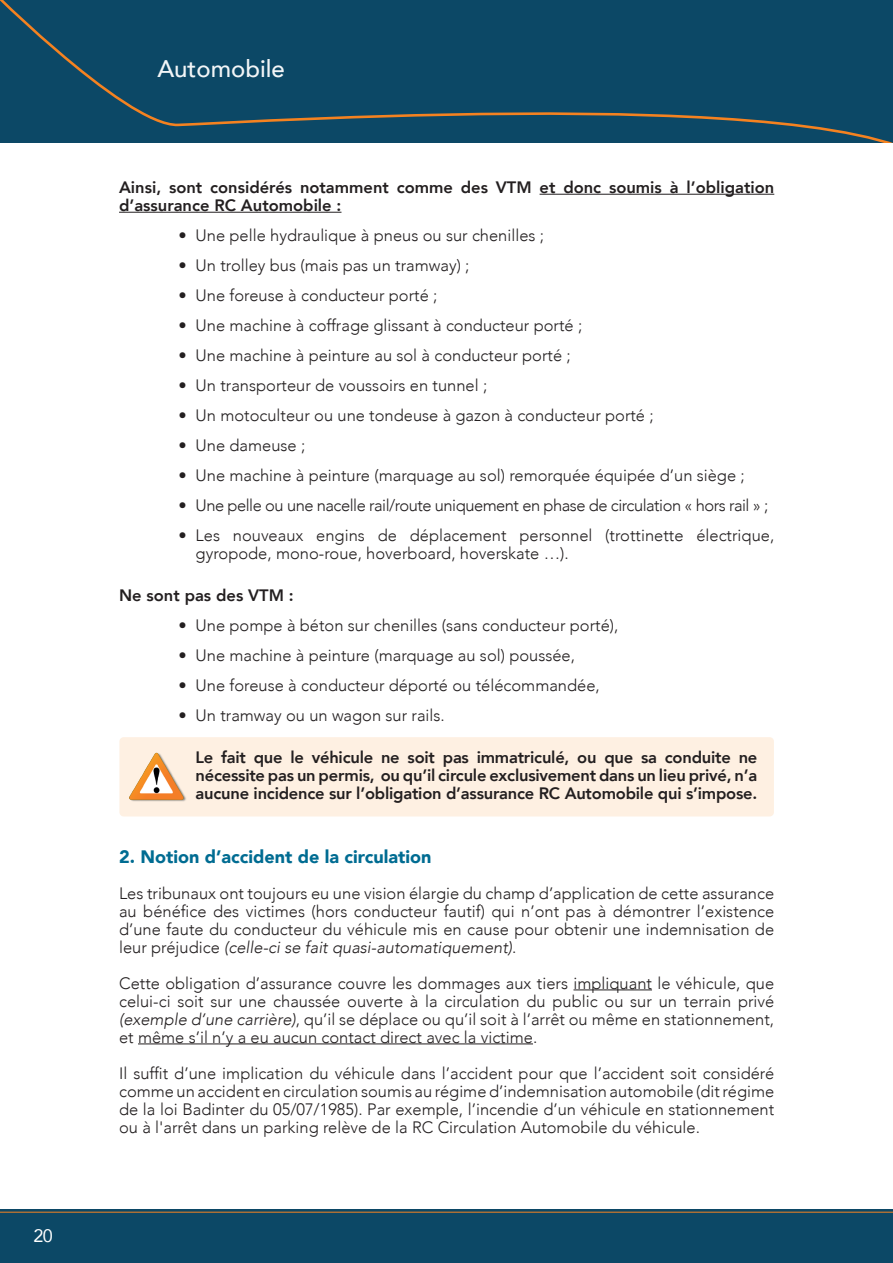
<style>
.page{position:relative;width:893px;height:1263px;background:#fff}
.page>*{position:absolute;margin:0;border:0;box-sizing:border-box;transform-origin:0 0}
.t1{font:500 24px "Avenir";color:#fff}
.t2{font:900 18px "Avenir";color:#006c92}
.t3{font:18px "Avenir";color:#fff}
.t4{font:300 16.5px/18px "Avenir";color:#231f20;text-align:justify}
.t5{font:800 16.5px/18px "Avenir";color:#231f20}
.t6{font:300 16.5px "Avenir";letter-spacing:-.03em;color:#231f20}
.s1{font-style:italic}
</style>
<div class="page">
<div style="left:0;top:0;width:892px;height:142px;background:#0c4866"></div>
<svg style="left:892px;top:0;width:1px;height:142px"></svg>
<div style="left:0;top:1209px;width:893px;height:54px;background:#0c4866"></div>
<hr style="left:0;top:1212px;width:893px;height:1px;background:#f58220">
<div style="left:119px;top:737px;width:655px;height:79px;background:#fef0e2;border-radius:4px"></div>
<hr style="left:540px;top:194px;width:234px;height:1px;background:#231f20">
<hr style="left:119px;top:212px;width:222px;height:1px;background:#231f20">
<hr style="left:573px;top:989px;width:79px;height:1px;background:#231f20">
<hr style="left:138px;top:1043px;width:395px;height:1px;background:#231f20">
<img style="left:130px;top:752px;width:56px;height:49px">
<p class="t3" style="left:33px;top:1221px;width:21px">20</p>
<h1 class="t1" style="left:157px;top:48px;width:129px">Automobile</h1>
<p class="t5" style="left:119px;top:178px;width:657px">Ainsi, sont considérés notamment comme des VTM et donc soumis à l’obligation d’assurance RC Automobile :</p>
<p class="t4" style="left:179px;top:226px;width:367px">• Une pelle hydraulique à pneus ou sur chenilles ;</p>
<p class="t4" style="left:179px;top:256px;width:292px">• Un trolley bus (mais pas un tramway) ;</p>
<p class="t4" style="left:179px;top:286px;width:260px">• Une foreuse à conducteur porté ;</p>
<p class="t4" style="left:179px;top:316px;width:405px">• Une machine à coffrage glissant à conducteur porté ;</p>
<p class="t4" style="left:179px;top:346px;width:394px">• Une machine à peinture au sol à conducteur porté ;</p>
<p class="t4" style="left:179px;top:376px;width:310px">• Un transporteur de voussoirs en tunnel ;</p>
<p class="t4" style="left:179px;top:406px;width:477px">• Un motoculteur ou une tondeuse à gazon à conducteur porté ;</p>
<p class="t4" style="left:179px;top:436px;width:128px">• Une dameuse ;</p>
<p class="t4" style="left:179px;top:466px;width:568px">• Une machine à peinture (marquage au sol) remorquée équipée d’un siège ;</p>
<p class="t6" style="left:179px;top:495px;width:591px">• Une pelle ou une nacelle rail/route uniquement en phase de circulation « hors rail » ;</p>
<p class="t4" style="left:196px;top:526px;width:580px;text-indent:-17px">• Les nouveaux engins de déplacement personnel (trottinette électrique, gyropode, mono-roue, hoverboard, hoverskate …).</p>
<p class="t5" style="left:119px;top:586px;width:176px">Ne sont pas des VTM :</p>
<p class="t4" style="left:179px;top:616px;width:441px">• Une pompe à béton sur chenilles (sans conducteur porté),</p>
<p class="t4" style="left:179px;top:646px;width:398px">• Une machine à peinture (marquage au sol) poussée,</p>
<p class="t4" style="left:179px;top:676px;width:423px">• Une foreuse à conducteur déporté ou télécommandée,</p>
<p class="t4" style="left:179px;top:706px;width:268px">• Un tramway ou un wagon sur rails.</p>
<p class="t5" style="left:196px;top:748px;width:563px;text-align:justify">Le fait que le véhicule ne soit pas immatriculé, ou que sa conduite ne nécessite pas un permis, ou qu’il circule exclusivement dans un lieu privé, n’a aucune incidence sur l’obligation d’assurance RC Automobile qui s’impose.</p>
<p class="t2" style="left:119px;top:841px;width:314px">2. Notion d’accident de la circulation</p>
<p class="t4" style="left:119px;top:884px;width:657px">Les tribunaux ont toujours eu une vision élargie du champ d’application de cette assurance au bénéfice des victimes (hors conducteur fautif) qui n’ont pas à démontrer l’existence d’une faute du conducteur du véhicule mis en cause pour obtenir une indemnisation de leur préjudice <span class="s1">(celle-ci se fait quasi-automatiquement)</span>.</p>
<p class="t4" style="left:119px;top:974px;width:657px">Cette obligation d’assurance couvre les dommages aux tiers impliquant le véhicule, que celui-ci soit sur une chaussée ouverte à la circulation du public ou sur un terrain privé <span class="s1">(exemple d’une carrière)</span>, qu’il se déplace ou qu’il soit à l’arrêt ou même en stationnement, et même s’il n’y a eu aucun contact direct avec la victime.</p>
<p class="t4" style="left:119px;top:1064px;width:657px">Il suffit d’une implication du véhicule dans l’accident pour que l’accident soit considéré comme un accident en circulation soumis au régime d’indemnisation automobile (dit régime de la loi Badinter du 05/07/1985). Par exemple, l’incendie d’un véhicule en stationnement ou à l'arrêt dans un parking relève de la RC Circulation Automobile du véhicule.</p>
</div>
